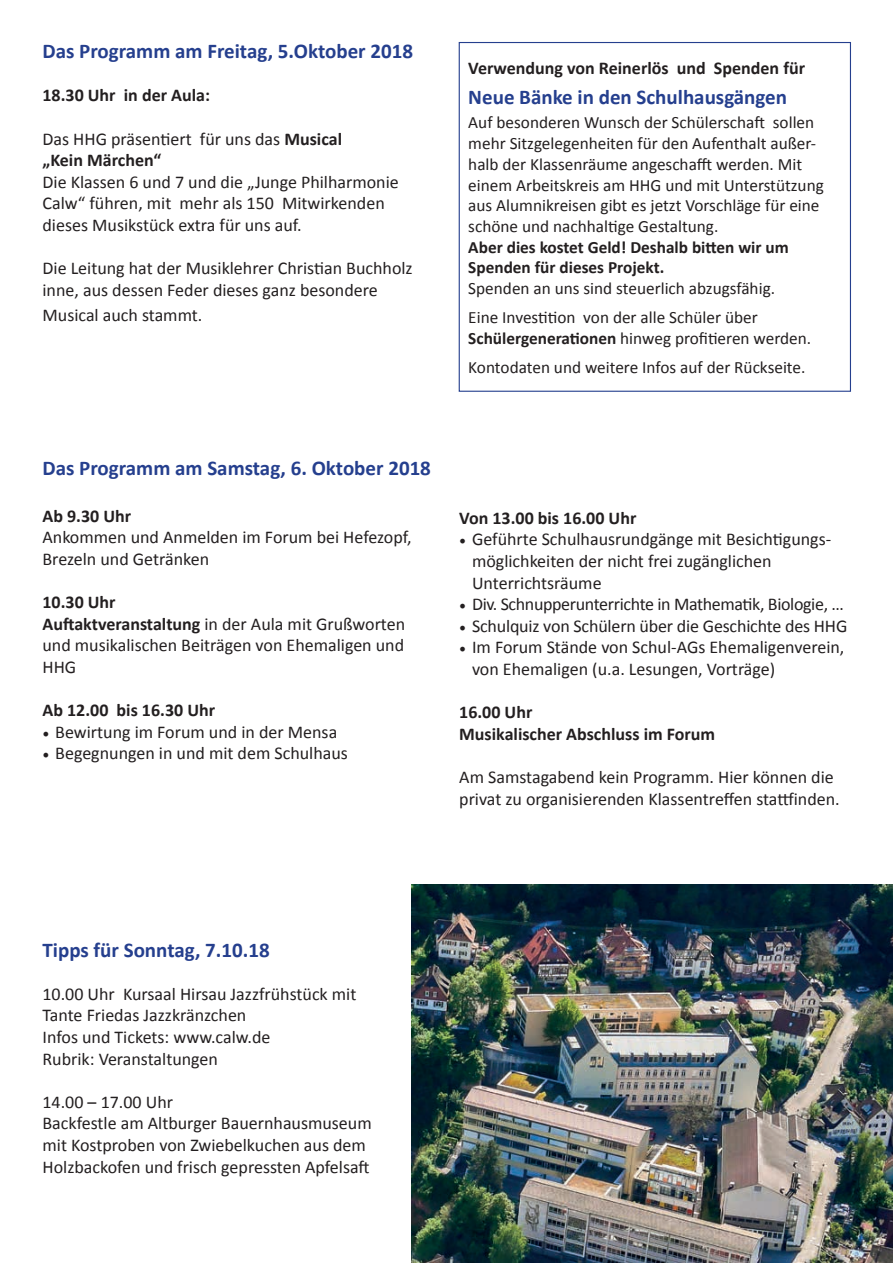
<style>
.page{position:relative;width:893px;height:1263px;background:#fff}
.page>*{position:absolute;margin:0;border:0;box-sizing:border-box;transform-origin:0 0}
.t1{font:700 21px "Calibri";color:#253f8e}
.t2{font:18px/21.6px "Calibri";color:#231f20}
.t3{font:700 18px/21.6px "Calibri";color:#231f20}
.t4{font:18px "Calibri";letter-spacing:-.02em;color:#231f20}
.t5{font:17.25px/20.7px "Calibri";color:#231f20}
.t6{font:700 17.25px/20.7px "Calibri";color:#231f20}
.s1{font-weight:700}
.s2{font-family:"Minion Pro"}
</style>
<div class="page">
<div style="left:459px;top:42px;width:392px;height:350px;border:1px solid #253f8e"></div>
<img style="left:411px;top:884px;width:482px;height:379px">
<p class="t1" style="left:43px;top:38px;width:372px">Das Programm am Freitag, 5.Oktober 2018</p>
<p class="t3" style="left:43px;top:85px;width:169px">18.30 Uhr in der Aula:</p>
<p class="t2" style="left:43px;top:128px;width:301px">Das HHG präsentiert für uns das <span class="s1">Musical „Kein Märchen“</span></p>
<p class="t2" style="left:43px;top:171px;width:358px">Die Klassen 6 und 7 und die „Junge Philharmonie<br>Calw“ führen, mit mehr als 150 Mitwirkenden dieses Musikstück extra für uns auf.</p>
<p class="t2" style="left:43px;top:258px;width:372px">Die Leitung hat der Musiklehrer Christian Buchholz inne, aus dessen Feder dieses ganz besondere</p>
<p class="t2" style="left:43px;top:304px;width:161px">Musical auch stammt.</p>
<p class="t3" style="left:468px;top:57px;width:338px">Verwendung von Reinerlös und Spenden für</p>
<p class="t1" style="left:468px;top:83px;width:320px">Neue Bänke in den Schulhausgängen</p>
<p class="t5" style="left:468px;top:112px;width:357px">Auf besonderen Wunsch der Schülerschaft sollen mehr Sitzgelegenheiten für den Aufenthalt außer&shy;halb der Klassenräume angeschafft werden. Mit einem Arbeitskreis am HHG und mit Unterstützung aus Alumnikreisen gibt es jetzt Vorschläge für eine schöne und nachhaltige Gestaltung.</p>
<p class="t6" style="left:468px;top:237px;width:322px">Aber dies kostet Geld! Deshalb bitten wir um<br>Spenden für dieses Projekt.</p>
<p class="t5" style="left:468px;top:274px;width:308px;line-height:29.2px">Spenden an uns sind steuerlich abzugsfähig.<br>Eine Investition von der alle Schüler über</p>
<p class="t5" style="left:468px;top:324px;width:344px;line-height:29.2px"><span class="s1">Schülergenerationen</span> hinweg profitieren werden.<br>Kontodaten und weitere Infos auf der Rückseite.</p>
<p class="t1" style="left:43px;top:455px;width:390px">Das Programm am Samstag, 6. Oktober 2018</p>
<p class="t3" style="left:43px;top:505px;width:90px">Ab 9.30 Uhr</p>
<p class="t2" style="left:43px;top:527px;width:371px">Ankommen und Anmelden im Forum bei Hefezopf,<br>Brezeln und Getränken</p>
<p class="t2" style="left:43px;top:591px;width:364px"><span class="s1">10.30 Uhr<br>Auftaktveranstaltung</span> in der Aula mit Grußworten und musikalischen Beiträgen von Ehemaligen und<br>HHG</p>
<p class="t3" style="left:43px;top:699px;width:174px">Ab 12.00 bis 16.30 Uhr</p>
<p class="t2" style="left:43px;top:721px;width:296px"><span class="s2">•</span> Bewirtung im Forum und in der Mensa</p>
<p class="t2" style="left:43px;top:743px;width:307px"><span class="s2">•</span> Begegnungen in und mit dem Schulhaus</p>
<p class="t3" style="left:459px;top:507px;width:179px">Von 13.00 bis 16.00 Uhr</p>
<p class="t2" style="left:472px;top:529px;width:361px;text-indent:-13px"><span class="s2">•</span> Geführte Schulhausrundgänge mit Besichtigungs&shy;möglichkeiten der nicht frei zugänglichen<br>Unterrichtsräume</p>
<p class="t4" style="left:459px;top:593px;width:386px"><span class="s2">•</span> Div. Schnupperunterrichte in Mathematik, Biologie, …</p>
<p class="t2" style="left:459px;top:615px;width:390px"><span class="s2">•</span> Schulquiz von Schülern über die Geschichte des HHG</p>
<p class="t2" style="left:472px;top:637px;width:374px;text-indent:-13px"><span class="s2">•</span> Im Forum Stände von Schul-AGs Ehemaligenverein, von Ehemaligen (u.a. Lesungen, Vorträge)</p>
<p class="t3" style="left:459px;top:701px;width:257px">16.00 Uhr<br>Musikalischer Abschluss im Forum</p>
<p class="t2" style="left:459px;top:766px;width:382px">Am Samstagabend kein Programm. Hier können die privat zu organisierenden Klassentreffen stattfinden.</p>
<p class="t1" style="left:43px;top:936px;width:229px">Tipps für Sonntag, 7.10.18</p>
<p class="t2" style="left:43px;top:983px;width:315px">10.00 Uhr Kursaal Hirsau Jazzfrühstück mit<br>Tante Friedas Jazzkränzchen<br>Infos und Tickets: www.calw.de<br>Rubrik: Veranstaltungen</p>
<p class="t2" style="left:43px;top:1091px;width:331px">14.00 – 17.00 Uhr<br>Backfestle am Altburger Bauernhausmuseum mit Kostproben von Zwiebelkuchen aus dem Holzbackofen und frisch gepressten Apfelsaft</p>
</div>
